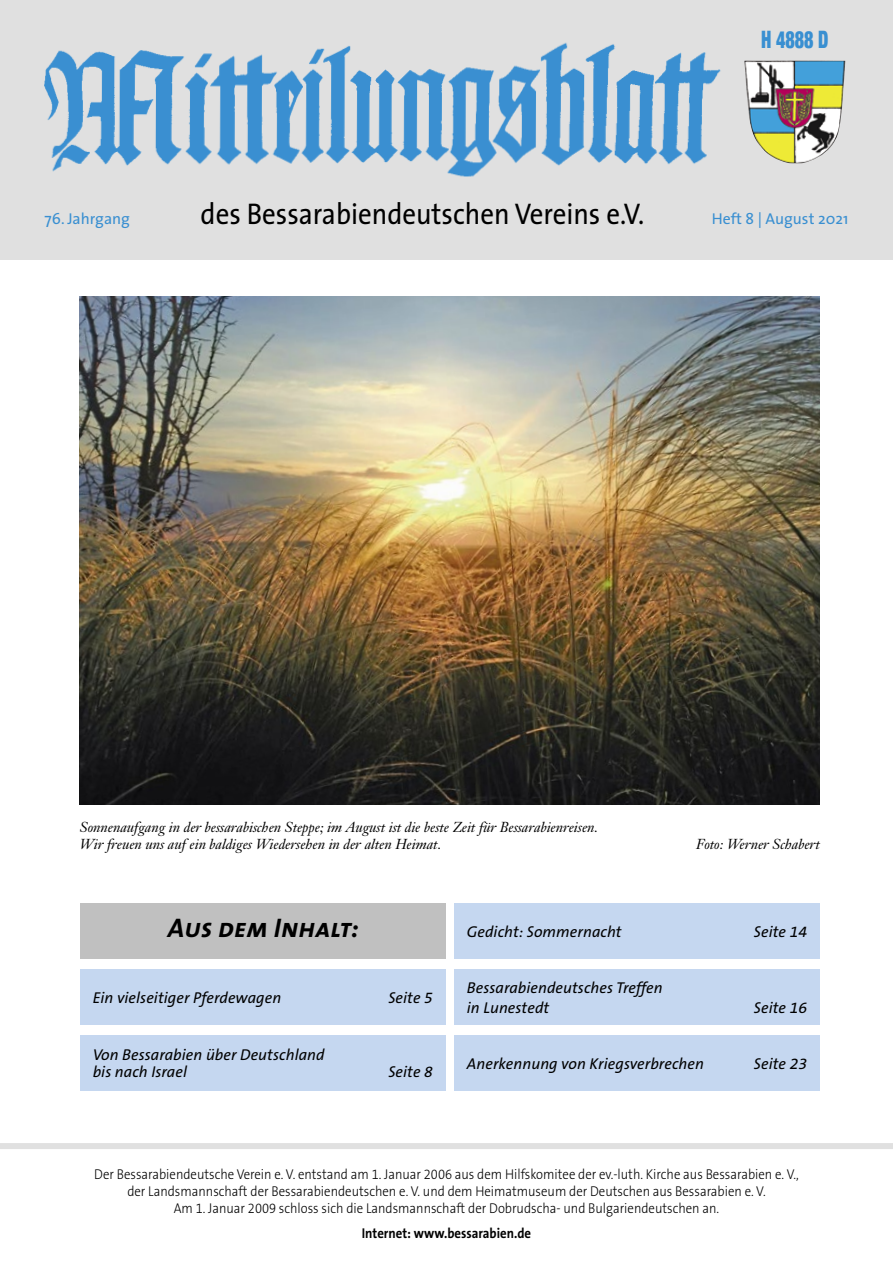
<style>
.page{position:relative;width:893px;height:1263px;background:#fff}
.page>*{position:absolute;margin:0;border:0;box-sizing:border-box;transform-origin:0 0}
.t1{font:30px "The Sans";color:#000;scale:.9 1}
.t2{font:italic 27px "The Sans Bold Caps";color:#000}
.t3{font:900 condensed 24px "Helvetica Neue";color:#398fd1;scale:.75 1}
.t4{font:italic 15.75px/17.2px "The Sans B5 Plain";letter-spacing:.005em;color:#000}
.t5{font:15.75px "The Sans";color:#398fd1}
.t6{font:300 14.25px/17.1px "The Sans B3";color:#000;text-align:center;scale:.9 1}
.t7{font:italic 14.25px/16.5px "Janson Text";letter-spacing:-.005em;color:#000}
.t8{font:700 14.25px "The Sans B7";color:#000;scale:.9 1}
</style>
<div class="page">
<div style="left:0;top:0;width:893px;height:260px;background:#e0e0e0"></div>
<img style="left:44px;top:42px;width:677px;height:135px">
<img style="left:744px;top:60px;width:101px;height:103px">
<div style="left:0;top:1143px;width:893px;height:6px;background:#e0e0e0"></div>
<div style="left:80px;top:904px;width:366px;height:55px;background:#c0c0c0"></div>
<div style="left:454px;top:1035px;width:366px;height:55px;background:#c5d7f0"></div>
<div style="left:454px;top:904px;width:366px;height:55px;background:#c5d7f0"></div>
<div style="left:80px;top:969px;width:366px;height:56px;background:#c5d7f0"></div>
<div style="left:80px;top:1035px;width:366px;height:55px;background:#c5d7f0"></div>
<div style="left:454px;top:969px;width:366px;height:56px;background:#c5d7f0"></div>
<img style="left:80px;top:296px;width:740px;height:509px">
<h3 class="t3" style="left:761px;top:19px;width:91px">H 4888 D</h3>
<p class="t5" style="left:45px;top:205px;width:87px">76. Jahrgang</p>
<h1 class="t1" style="left:201px;top:189px;width:495px">des Bessarabiendeutschen Vereins e.V.</h1>
<p class="t5" style="left:712px;top:205px;width:138px">Heft 8 | August 2021</p>
<p class="t7" style="left:80px;top:819px;width:520px">Sonnenaufgang in der bessarabischen Steppe; im August ist die beste Zeit für Bessarabienreisen.<br>Wir freuen uns auf ein baldiges Wiedersehen in der alten Heimat.</p>
<p class="t7" style="left:696px;top:836px;width:125px">Foto: Werner Schabert</p>
<h2 class="t2" style="left:168px;top:905px;width:192px">Aus dem Inhalt:</h2>
<p class="t4" style="left:93px;top:989px;width:190px">Ein vielseitiger Pferdewagen</p>
<p class="t4" style="left:388px;top:989px;width:46px">Seite 5</p>
<p class="t4" style="left:93px;top:1047px;width:233px">Von Bessarabien über Deutschland bis nach Israel</p>
<p class="t4" style="left:388px;top:1064px;width:46px">Seite 8</p>
<p class="t4" style="left:467px;top:924px;width:156px">Gedicht: Sommernacht</p>
<p class="t4" style="left:754px;top:924px;width:55px">Seite 14</p>
<p class="t4" style="left:467px;top:978px;width:197px;line-height:20.2px">Bessarabiendeutsches Treffen in Lunestedt</p>
<p class="t4" style="left:754px;top:1000px;width:55px">Seite 16</p>
<p class="t4" style="left:467px;top:1055px;width:239px">Anerkennung von Kriegsverbrechen</p>
<p class="t4" style="left:754px;top:1055px;width:55px">Seite 23</p>
<p class="t6" style="left:94px;top:1166px;width:784px">Der Bessarabiendeutsche Verein e. V. entstand am 1. Januar 2006 aus dem Hilfskomitee der ev.-luth. Kirche aus Bessarabien e. V., der Landsmannschaft der Bessarabiendeutschen e. V. und dem Heimatmuseum der Deutschen aus Bessarabien e. V.<br>Am 1. Januar 2009 schloss sich die Landsmannschaft der Dobrudscha- und Bulgariendeutschen an.</p>
<p class="t8" style="left:362px;top:1225px;width:190px">Internet: www.bessarabien.de</p>
</div>
